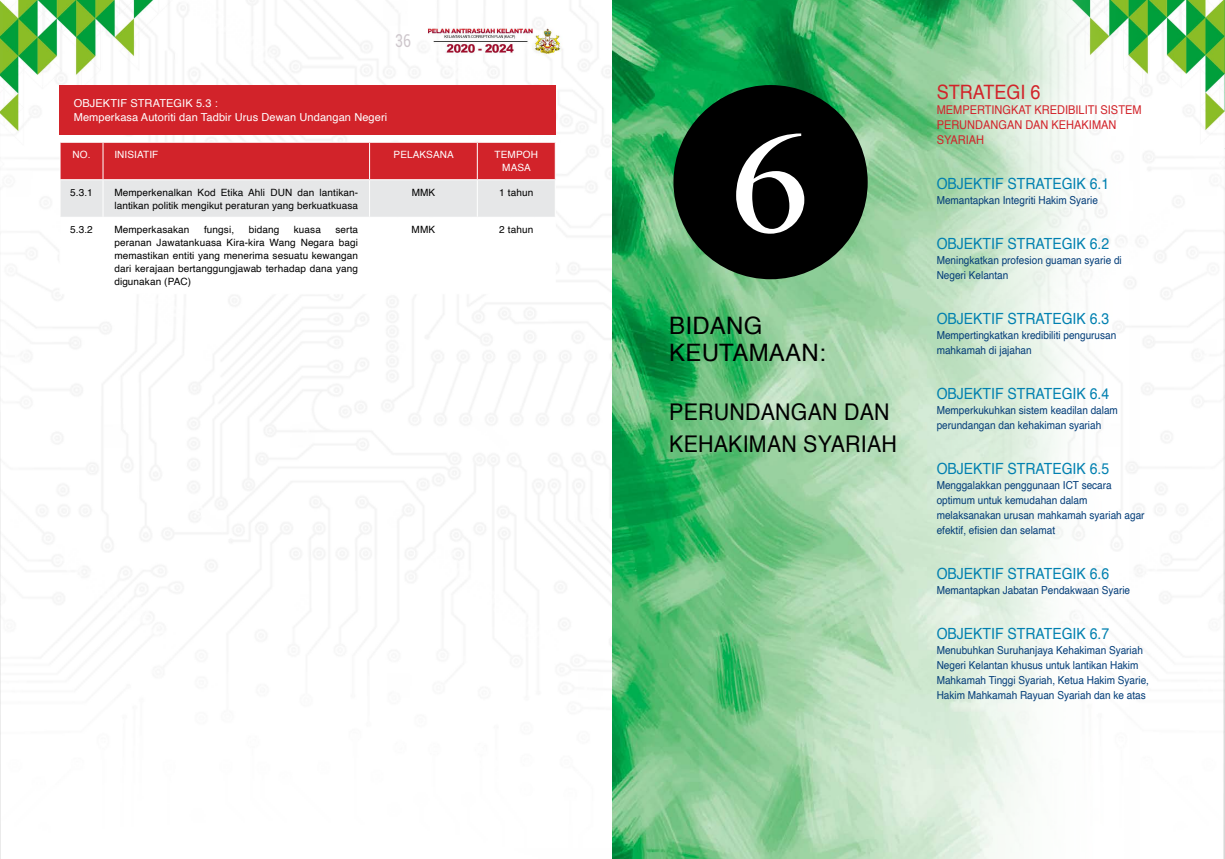
<style>
.page{position:relative;width:1225px;height:859px;background:#fff}
.page>*{position:absolute;margin:0;border:0;box-sizing:border-box;transform-origin:0 0}
.t1{font:130px "Bangla MN";color:#fff}
.t2{font:700 24px/27px "Helvetica";letter-spacing:.01em;color:#000}
.t3{font:700 23px/32px "Helvetica";letter-spacing:.01em;color:#000;scale:.93 1}
.t4{font:700 19.8px "Helvetica";color:#d2232a;scale:.91 1}
.t5{font:17.8px "Roboto";color:#cec7cc;scale:.79 1}
.t6{font:700 15.4px "Helvetica";color:#0080b0;scale:.91 1}
.t7{font:700 12.1px/15px "Helvetica";color:#d2232a;scale:.91 1}
.t8{font:700 11px/15px "Helvetica";color:#033d79;scale:.91 1}
.t9{font:700 11px/13.2px "Helvetica";letter-spacing:.01em;color:#fff}
.t10{font:300 10px/13px "Helvetica";letter-spacing:.01em;color:#000}
.t11{font:700 10px/13px "Helvetica";letter-spacing:.01em;color:#fff;text-align:center}
</style>
<div class="page">
<img style="left:0;top:0;width:1224px;height:859px">
<img style="left:612px;top:0;width:527px;height:859px">
<div style="left:60px;top:85px;width:496px;height:50px;background:#d2232a"></div>
<svg style="left:61px;top:143px;width:494px;height:150px"></svg>
<hr style="left:60px;top:142px;width:43px;height:1px;background:#fff">
<hr style="left:60px;top:143px;width:1px;height:36px;background:#fff">
<hr style="left:103px;top:142px;width:266px;height:1px;background:#fff">
<hr style="left:102px;top:143px;width:1px;height:36px;background:#fff">
<hr style="left:369px;top:142px;width:108px;height:1px;background:#fff">
<hr style="left:369px;top:143px;width:1px;height:36px;background:#fff">
<hr style="left:477px;top:142px;width:79px;height:1px;background:#fff">
<hr style="left:477px;top:143px;width:1px;height:36px;background:#fff">
<hr style="left:555px;top:143px;width:1px;height:36px;background:#fff">
<hr style="left:60px;top:179px;width:43px;height:1px;background:#fff">
<hr style="left:60px;top:180px;width:1px;height:37px;background:#fff">
<hr style="left:103px;top:179px;width:266px;height:1px;background:#fff">
<hr style="left:102px;top:180px;width:1px;height:37px;background:#fff">
<hr style="left:369px;top:179px;width:108px;height:1px;background:#fff">
<hr style="left:369px;top:180px;width:1px;height:37px;background:#fff">
<hr style="left:477px;top:179px;width:79px;height:1px;background:#fff">
<hr style="left:477px;top:180px;width:1px;height:37px;background:#fff">
<hr style="left:555px;top:180px;width:1px;height:37px;background:#fff">
<hr style="left:60px;top:217px;width:43px;height:1px;background:#fff">
<hr style="left:60px;top:218px;width:1px;height:75px;background:#fff">
<hr style="left:103px;top:217px;width:266px;height:1px;background:#fff">
<hr style="left:102px;top:218px;width:1px;height:75px;background:#fff">
<hr style="left:369px;top:217px;width:108px;height:1px;background:#fff">
<hr style="left:369px;top:218px;width:1px;height:75px;background:#fff">
<hr style="left:477px;top:217px;width:79px;height:1px;background:#fff">
<hr style="left:477px;top:218px;width:1px;height:75px;background:#fff">
<hr style="left:555px;top:218px;width:1px;height:75px;background:#fff">
<hr style="left:60px;top:293px;width:43px;height:1px;background:#fff">
<hr style="left:103px;top:293px;width:266px;height:1px;background:#fff">
<hr style="left:369px;top:293px;width:108px;height:1px;background:#fff">
<hr style="left:477px;top:293px;width:79px;height:1px;background:#fff">
<div style="left:673px;top:85px;width:194px;height:194px;background:#000;border-radius:50%"></div>
<h3 class="t5" style="left:395px;top:29px;width:22px">36</h3>
<p class="t9" style="left:74px;top:97px;width:315px">OBJEKTIF STRATEGIK 5.3 :<br>Memperkasa Autoriti dan Tadbir Urus Dewan Undangan Negeri</p>
<p class="t11" style="left:73px;top:149px;width:87px">NO. INISIATIF</p>
<p class="t11" style="left:393px;top:149px;width:62px">PELAKSANA</p>
<p class="t11" style="left:494px;top:149px;width:45px">TEMPOH<br>MASA</p>
<p class="t10" style="left:70px;top:186px;width:24px">5.3.1</p>
<p class="t10" style="left:114px;top:186px;width:245px">Memperkenalkan Kod Etika Ahli DUN dan lantikan&shy;lantikan politik mengikut peraturan yang berkuatkuasa</p>
<p class="t10" style="left:412px;top:186px;width:25px">MMK</p>
<p class="t10" style="left:499px;top:186px;width:35px">1 tahun</p>
<p class="t10" style="left:70px;top:224px;width:24px">5.3.2</p>
<p class="t10" style="left:114px;top:224px;width:77px">Memperkasakan</p>
<p class="t10" style="left:204px;top:224px;width:32px">fungsi,</p>
<p class="t10" style="left:249px;top:224px;width:32px">bidang</p>
<p class="t10" style="left:294px;top:224px;width:29px">kuasa</p>
<p class="t10" style="left:114px;top:224px;width:245px;text-align:justify;text-indent:221px">serta peranan Jawatankuasa Kira-kira Wang Negara bagi memastikan entiti yang menerima sesuatu kewangan dari kerajaan bertanggungjawab terhadap dana yang digunakan (PAC)</p>
<p class="t10" style="left:412px;top:224px;width:25px">MMK</p>
<p class="t10" style="left:499px;top:224px;width:35px">2 tahun</p>
<h1 class="t1" style="left:729px;top:95px;width:82px">6</h1>
<h2 class="t2" style="left:669px;top:313px;width:158px">BIDANG<br>KEUTAMAAN:</h2>
<h3 class="t3" style="left:669px;top:397px;width:246px">PERUNDANGAN DAN<br>KEHAKIMAN SYARIAH</h3>
<h3 class="t4" style="left:936px;top:76px;width:115px">STRATEGI 6</h3>
<p class="t7" style="left:936px;top:102px;width:227px">MEMPERTINGKAT KREDIBILITI SISTEM<br>PERUNDANGAN DAN KEHAKIMAN<br>SYARIAH</p>
<h3 class="t6" style="left:936px;top:171px;width:191px">OBJEKTIF STRATEGIK 6.1</h3>
<p class="t8" style="left:936px;top:193px;width:179px">Memantapkan Integriti Hakim Syarie</p>
<h3 class="t6" style="left:936px;top:231px;width:191px">OBJEKTIF STRATEGIK 6.2</h3>
<p class="t8" style="left:936px;top:253px;width:205px">Meningkatkan profesion guaman syarie di<br>Negeri Kelantan</p>
<h3 class="t6" style="left:936px;top:306px;width:191px">OBJEKTIF STRATEGIK 6.3</h3>
<p class="t8" style="left:936px;top:328px;width:199px">Mempertingkatkan kredibiliti pengurusan mahkamah di jajahan</p>
<h3 class="t6" style="left:936px;top:381px;width:191px">OBJEKTIF STRATEGIK 6.4</h3>
<p class="t8" style="left:936px;top:403px;width:201px">Memperkukuhkan sistem keadilan dalam perundangan dan kehakiman syariah</p>
<h3 class="t6" style="left:936px;top:456px;width:191px">OBJEKTIF STRATEGIK 6.5</h3>
<p class="t8" style="left:936px;top:478px;width:230px">Menggalakkan penggunaan ICT secara optimum untuk kemudahan dalam melaksanakan urusan mahkamah syariah agar efektif, efisien dan selamat</p>
<h3 class="t6" style="left:936px;top:561px;width:191px">OBJEKTIF STRATEGIK 6.6</h3>
<p class="t8" style="left:936px;top:583px;width:214px">Memantapkan Jabatan Pendakwaan Syarie</p>
<h3 class="t6" style="left:936px;top:621px;width:191px">OBJEKTIF STRATEGIK 6.7</h3>
<p class="t8" style="left:936px;top:643px;width:235px">Menubuhkan Suruhanjaya Kehakiman Syariah Negeri Kelantan khusus untuk lantikan Hakim Mahkamah Tinggi Syariah, Ketua Hakim Syarie, Hakim Mahkamah Rayuan Syariah dan ke atas</p>
</div>
